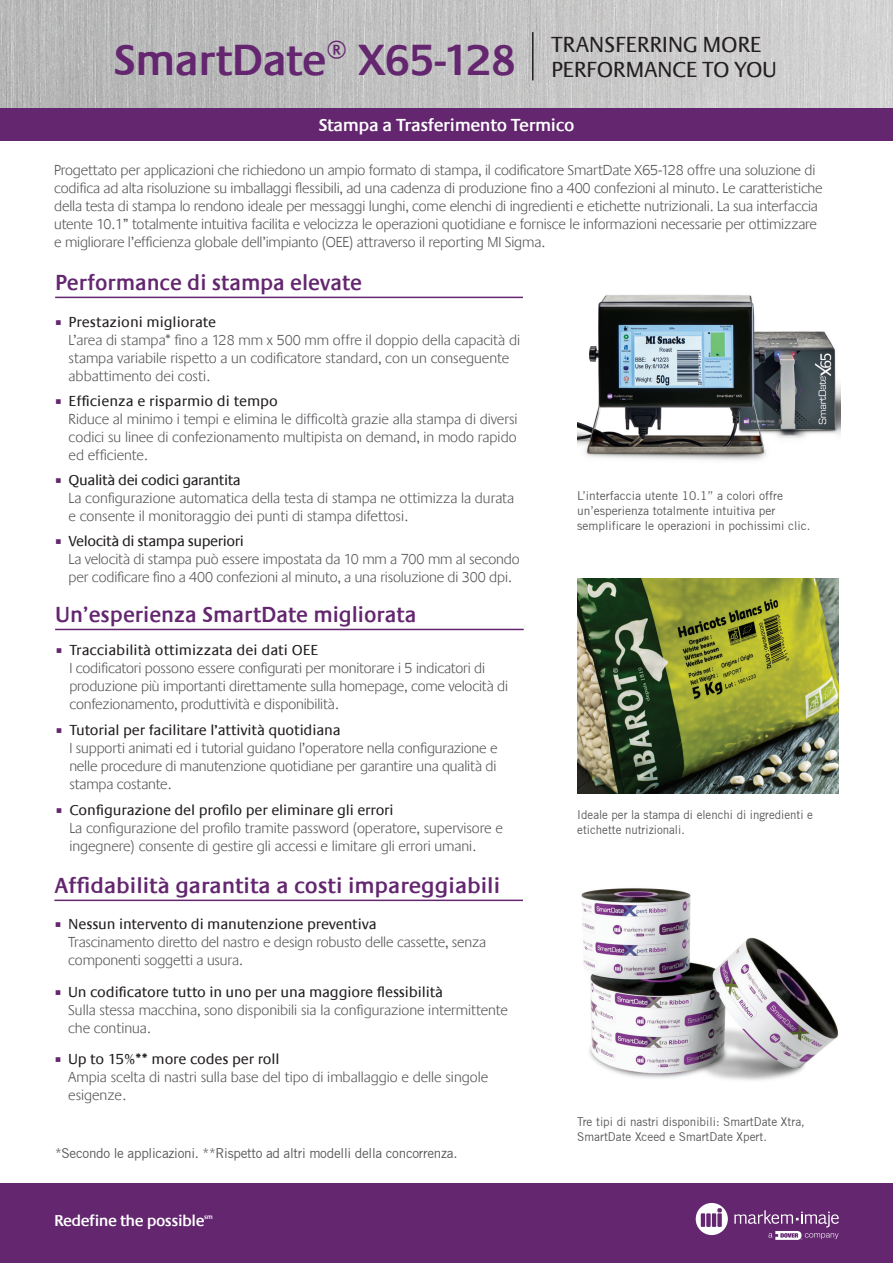
<style>
.page{position:relative;width:893px;height:1263px;background:#fff}
.page>*{position:absolute;margin:0;border:0;box-sizing:border-box;transform-origin:0 0}
.t1{font:600 45px "Praxis LT";letter-spacing:-.02em;color:#63266f}
.t2{font:600 22.5px "Praxis LT";color:#63266f;scale:.96 1}
.t3{font:600 22.5px "Praxis LT";color:#63266f}
.t4{font:22.5px "Praxis LT";letter-spacing:-.02em;color:#231f20}
.t5{font:600 18px "Praxis LT";letter-spacing:-.02em;color:#fff}
.t6{font:600 16.2px "Praxis LT";letter-spacing:-.03em;color:#fff}
.t7{font:300 15px/18px "Praxis LT";letter-spacing:-.01em;color:#57585a}
.t8{font:13.5px "Trade Gothic";letter-spacing:-.02em;color:#57585a}
.t9{font:12px/15px "Trade Gothic";color:#57585a}
.t10{font:12px/15px "Trade Gothic";color:#57585a;scale:.96 1}
.t11{font:600 6.75px "Praxis LT";color:#fff}
.s1{font-weight:400;font-size:22.5px;color:#231f20}
.s2{color:#63266f}
.s3{font-weight:400;color:#231f20}
</style>
<div class="page">
<div style="left:0;top:1183px;width:893px;height:80px;background:#63266f"></div>
<img style="left:0;top:0;width:893px;height:108px">
<svg style="left:696px;top:1203px;width:32px;height:32px"></svg>
<svg style="left:734px;top:1210px;width:105px;height:30px"></svg>
<div style="left:0;top:108px;width:893px;height:32px;background:#63266f"></div>
<hr style="left:532px;top:32px;width:2px;height:48px;background:#231f20">
<img style="left:577px;top:294px;width:263px;height:167px">
<img style="left:577px;top:578px;width:262px;height:215px">
<hr style="left:55px;top:629px;width:469px;height:1px;background:#63266f">
<hr style="left:55px;top:297px;width:468px;height:1px;background:#63266f">
<hr style="left:54px;top:899px;width:469px;height:2px;background:#63266f">
<img style="left:581px;top:888px;width:258px;height:193px">
<h2 class="t4" style="left:551px;top:32px;width:212px">TRANSFERRING MORE</h2>
<h1 class="t1" style="left:113px;top:35px;width:665px">SmartDate® X65-128 <span class="s1">PERFORMANCE TO YOU</span></h1>
<p class="t5" style="left:318px;top:115px;width:257px">Stampa a Trasferimento Termico</p>
<p class="t7" style="left:54px;top:161px;width:770px">Progettato per applicazioni che richiedono un ampio formato di stampa, il codificatore SmartDate X65-128 offre una soluzione di codifica ad alta risoluzione su imballaggi flessibili, ad una cadenza di produzione fino a 400 confezioni al minuto. Le caratteristiche della testa di stampa lo rendono ideale per messaggi lunghi, come elenchi di ingredienti e etichette nutrizionali. La sua interfaccia utente 10.1” totalmente intuitiva facilita e velocizza le operazioni quotidiane e fornisce le informazioni necessarie per ottimizzare e migliorare l’efficienza globale dell’impianto (OEE) attraverso il reporting MI Sigma.</p>
<h2 class="t2" style="left:55px;top:270px;width:321px">Performance di stampa elevate</h2>
<p class="t7" style="left:69px;top:314px;width:453px;text-indent:-13px"><span class="s2">○</span> <span class="s3">Prestazioni migliorate<br></span>L’area di stampa* fino a 128 mm x 500 mm offre il doppio della capacità di stampa variabile rispetto a un codificatore standard, con un conseguente abbattimento dei costi.</p>
<p class="t7" style="left:69px;top:392px;width:450px;text-indent:-13px"><span class="s2">○</span> <span class="s3">Efficienza e risparmio di tempo<br></span>Riduce al minimo i tempi e elimina le difficoltà grazie alla stampa di diversi codici su linee di confezionamento multipista on demand, in modo rapido ed efficiente.</p>
<p class="t7" style="left:69px;top:471px;width:447px;text-indent:-13px"><span class="s2">○</span> <span class="s3">Qualità dei codici garantita<br></span>La configurazione automatica della testa di stampa ne ottimizza la durata e consente il monitoraggio dei punti di stampa difettosi.</p>
<p class="t7" style="left:69px;top:532px;width:453px;text-indent:-13px"><span class="s2">○</span> <span class="s3">Velocità di stampa superiori<br></span>La velocità di stampa può essere impostata da 10 mm a 700 mm al secondo per codificare fino a 400 confezioni al minuto, a una risoluzione di 300 dpi.</p>
<h2 class="t2" style="left:55px;top:602px;width:378px">Un’esperienza SmartDate migliorata</h2>
<p class="t7" style="left:69px;top:641px;width:440px;text-indent:-13px"><span class="s2">○</span> <span class="s3">Tracciabilità ottimizzata dei dati OEE<br></span>I codificatori possono essere configurati per monitorare i 5 indicatori di produzione più importanti direttamente sulla homepage, come velocità di confezionamento, produttività e disponibilità.</p>
<p class="t7" style="left:69px;top:721px;width:430px;text-indent:-13px"><span class="s2">○</span> <span class="s3">Tutorial per facilitare l’attività quotidiana<br></span>I supporti animati ed i tutorial guidano l’operatore nella configurazione e nelle procedure di manutenzione quotidiane per garantire una qualità di stampa costante.</p>
<p class="t7" style="left:69px;top:801px;width:435px;text-indent:-13px"><span class="s2">○</span> <span class="s3">Configurazione del profilo per eliminare gli errori<br></span>La configurazione del profilo tramite password (operatore, supervisore e ingegnere) consente di gestire gli accessi e limitare gli errori umani.</p>
<h2 class="t3" style="left:54px;top:873px;width:447px">Affidabilità garantita a costi impareggiabili</h2>
<p class="t7" style="left:68px;top:915px;width:419px;text-indent:-13px"><span class="s2">○</span> <span class="s3">Nessun intervento di manutenzione preventiva<br></span>Trascinamento diretto del nastro e design robusto delle cassette, senza componenti soggetti a usura.</p>
<p class="t7" style="left:68px;top:983px;width:441px;text-indent:-13px"><span class="s2">○</span> <span class="s3">Un codificatore tutto in uno per una maggiore flessibilità<br></span>Sulla stessa macchina, sono disponibili sia la configurazione intermittente che continua.</p>
<p class="t7" style="left:68px;top:1050px;width:421px;text-indent:-13px"><span class="s2">○</span> <span class="s3">Up to 15%** more codes per roll<br></span>Ampia scelta di nastri sulla base del tipo di imballaggio e delle singole esigenze.</p>
<p class="t8" style="left:55px;top:1145px;width:404px">*Secondo le applicazioni. **Rispetto ad altri modelli della concorrenza.</p>
<p class="t6" style="left:54px;top:1211px;width:152px">Redefine the possible</p>
<p class="t11" style="left:204px;top:1213px;width:10px">sm</p>
<p class="t9" style="left:577px;top:488px;width:235px">L’interfaccia utente 10.1” a colori offre un’esperienza totalmente intuitiva per semplificare le operazioni in pochissimi clic.</p>
<p class="t10" style="left:577px;top:807px;width:247px">Ideale per la stampa di elenchi di ingredienti e etichette nutrizionali.</p>
<p class="t9" style="left:577px;top:1113px;width:229px">Tre tipi di nastri disponibili: SmartDate Xtra,<br>SmartDate Xceed e SmartDate Xpert.</p>
</div>
